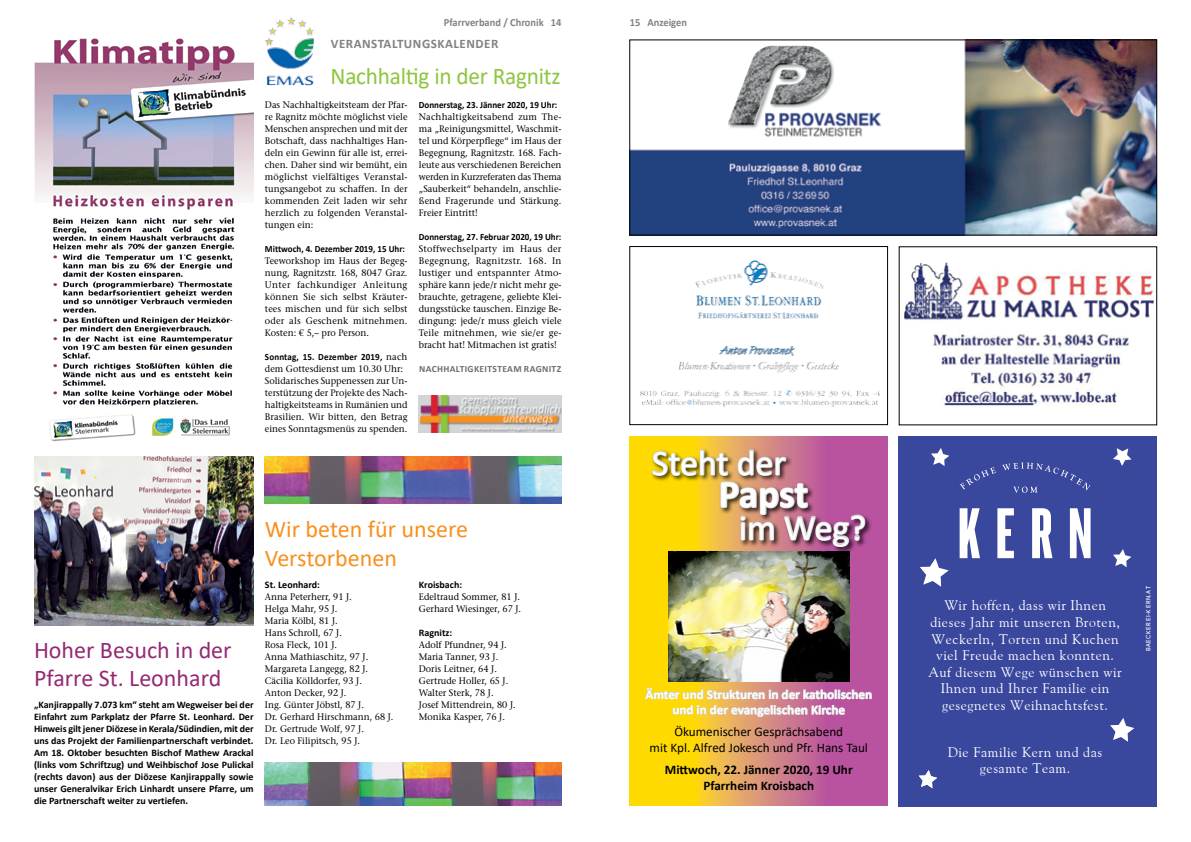
<style>
.page{position:relative;width:1191px;height:842px;background:#fff}
.page>*{position:absolute;margin:0;border:0;box-sizing:border-box;transform-origin:0 0}
.t1{font:700 39.5px "Calibri";letter-spacing:-.01em;color:#fff}
.t2{font:35.9px "Calibri";color:#fff}
.t3{font:24px/28.8px "Calibri";color:#942972}
.t4{font:24px/28.8px "Calibri";color:#f7901e}
.t5{font:24px "Calibri";letter-spacing:-.01em;color:#8dc63f}
.t6{font:13.9px/16.6px "Goudy Old Style BT";letter-spacing:.04em;color:#fff;text-align:center}
.t7{font:700 13.2px/15.8px "Calibri";color:#fff;text-align:center}
.t8{font:13.2px/15.8px "Calibri";color:#000;text-align:center}
.t9{font:700 13.2px/15.8px "Calibri";color:#000;text-align:center}
.t10{font:700 13px "Calibri";letter-spacing:.04em;color:#808285}
.t11{font:700 11px "Calibri";color:#808285;scale:.95 1}
.t12{font:700 10px/12px "Calibri";color:#000;text-align:justify}
.t13{font:9.5px/12px "Stone Serif LT";color:#000;text-align:justify;scale:.95 1}
.t14{font:700 9.5px "Calibri";color:#000;scale:.95 1}
.t15{font:700 9.5px "Calibri";letter-spacing:.04em;color:#6d6e71}
.t16{font:5.9px "Fugue";letter-spacing:.1em;color:#fff}
.s1{font-family:"Stone Serif LT";font-weight:400}
</style>
<div class="page">
<img style="left:631px;top:42px;width:524px;height:191px">
<div style="left:629px;top:40px;width:528px;height:195px;border:1px solid #000"></div>
<img style="left:640px;top:260px;width:240px;height:147px">
<div style="left:629px;top:246px;width:258px;height:179px;border:1px solid #000"></div>
<img style="left:904px;top:262px;width:250px;height:144px">
<img style="left:419px;top:395px;width:142px;height:37px">
<img style="left:265px;top:763px;width:296px;height:42px">
<img style="left:265px;top:456px;width:296px;height:48px">
<img style="left:34px;top:456px;width:219px;height:169px">
<img style="left:34px;top:38px;width:219px;height:404px">
<div style="left:899px;top:436px;width:258px;height:371px;background:#39479d"></div>
<svg style="left:959px;top:508px;width:21px;height:50px"></svg>
<svg style="left:997px;top:508px;width:17px;height:50px"></svg>
<svg style="left:1069px;top:508px;width:21px;height:50px"></svg>
<svg style="left:1032px;top:508px;width:20px;height:50px"></svg>
<svg style="left:959px;top:467px;width:36px;height:22px"></svg>
<svg style="left:1002px;top:463px;width:88px;height:30px"></svg>
<svg style="left:920px;top:558px;width:28px;height:29px"></svg>
<svg style="left:1110px;top:718px;width:24px;height:24px"></svg>
<svg style="left:1113px;top:448px;width:18px;height:18px"></svg>
<svg style="left:1113px;top:549px;width:18px;height:18px"></svg>
<svg style="left:918px;top:770px;width:19px;height:18px"></svg>
<svg style="left:931px;top:448px;width:18px;height:18px"></svg>
<img style="left:265px;top:17px;width:49px;height:69px">
<svg style="left:629px;top:437px;width:258px;height:369px;background:#db9856"></svg>
<div style="left:651px;top:448px;width:221px;height:106px;background:#000;opacity:.75"></div>
<img style="left:651px;top:437px;width:215px;height:115px">
<svg style="left:644px;top:685px;width:228px;height:33px;background:#d9a67c"></svg>
<img style="left:668px;top:552px;width:181px;height:129px">
<p class="t11" style="left:444px;top:14px;width:125px">Pfarrverband / Chronik 14</p>
<h3 class="t10" style="left:331px;top:34px;width:166px">Veranstaltungskalender</h3>
<h3 class="t5" style="left:330px;top:59px;width:232px">Nachhaltig in der Ragnitz</h3>
<p class="t13" style="left:265px;top:99px;width:152px">Das Nachhaltigkeitsteam der Pfar&shy;re Ragnitz möchte möglichst viele Menschen ansprechen und mit der Botschaft, dass nachhaltiges Han&shy;deln ein Gewinn für alle ist, errei&shy;chen. Daher sind wir bemüht, ein möglichst vielfältiges Veranstal&shy;tungsangebot zu schaffen. In der kommenden Zeit laden wir sehr herzlich zu folgenden Veranstal&shy;tungen ein:</p>
<p class="t14" style="left:265px;top:242px;width:149px">Mittwoch, 4. Dezember 2019, 15 Uhr:</p>
<p class="t13" style="left:265px;top:255px;width:152px">Teeworkshop im Haus der Begeg&shy;nung, Ragnitzstr. 168, 8047 Graz.<br>Unter fachkundiger Anleitung können Sie sich selbst Kräuter&shy;tees mischen und für sich selbst oder als Geschenk mitnehmen.<br>Kosten: € 5,– pro Person.</p>
<p class="t14" style="left:265px;top:350px;width:152px">Sonntag, 15. Dezember 2019, <span class="s1">nach</span></p>
<p class="t13" style="left:265px;top:363px;width:152px;text-align:left">dem Gottesdienst um 10.30 Uhr:<br>Solidarisches Suppenessen zur Un&shy;terstützung der Projekte des Nach&shy;haltigkeitsteams in Rumänien und Brasilien. Wir bitten, den Betrag eines Sonntagsmenüs zu spenden.</p>
<p class="t14" style="left:419px;top:98px;width:147px">Donnerstag, 23. Jänner 2020, 19 Uhr:</p>
<p class="t13" style="left:419px;top:111px;width:152px">Nachhaltigkeitsabend zum The&shy;ma „Reinigungsmittel, Waschmit&shy;tel und Körperpflege“ im Haus der Begegnung, Ragnitzstr. 168. Fach&shy;leute aus verschiedenen Bereichen werden in Kurzreferaten das Thema „Sauberkeit“ behandeln, anschlie&shy;ßend Fragerunde und Stärkung.<br>Freier Eintritt!</p>
<p class="t14" style="left:419px;top:230px;width:152px">Donnerstag, 27. Februar 2020, 19 Uhr:</p>
<p class="t13" style="left:419px;top:243px;width:152px">Stoffwechselparty im Haus der Begegnung, Ragnitzstr. 168. In lustiger und entspannter Atmo&shy;sphäre kann jede/r nicht mehr ge&shy;brauchte, getragene, geliebte Klei&shy;dungsstücke tauschen. Einzige Be&shy;dingung: jede/r muss gleich viele Teile mitnehmen, wie sie/er ge&shy;bracht hat! Mitmachen ist gratis!</p>
<p class="t15" style="left:419px;top:362px;width:144px">Nachhaltigkeitsteam Ragnitz</p>
<h3 class="t3" style="left:34px;top:635px;width:199px">Hoher Besuch in der<br>Pfarre St. Leonhard</h3>
<p class="t12" style="left:34px;top:699px;width:221px">„Kanjirappally 7.073 km“ steht am Wegweiser bei der Einfahrt zum Parkplatz der Pfarre St. Leonhard. Der Hinweis gilt jener Diözese in Kerala/Südindien, mit der uns das Projekt der Familienpartnerschaft verbindet.<br>Am 18. Oktober besuchten Bischof Mathew Arackal (links vom Schriftzug) und Weihbischof Jose Pulickal (rechts davon) aus der Diözese Kanjirappally sowie unser Generalvikar Erich Linhardt unsere Pfarre, um die Partnerschaft weiter zu vertiefen.</p>
<h3 class="t4" style="left:265px;top:514px;width:205px">Wir beten für unsere<br>Verstorbenen</h3>
<p class="t12" style="left:265px;top:579px;width:56px">St. Leonhard:</p>
<p class="t13" style="left:265px;top:591px;width:137px;text-align:left">Anna Peterherr, 91 J.<br>Helga Mahr, 95 J.<br>Maria Kölbl, 81 J.<br>Hans Schroll, 67 J.<br>Rosa Fleck, 101 J.<br>Anna Mathiaschitz, 97 J.<br>Margareta Langegg, 82 J.<br>Cäcilia Kölldorfer, 93 J.<br>Anton Decker, 92 J.<br>Ing. Günter Jöbstl, 87 J.<br>Dr. Gerhard Hirschmann, 68 J.<br>Dr. Gertrude Wolf, 97 J.<br>Dr. Leo Filipitsch, 95 J.</p>
<p class="t12" style="left:419px;top:579px;width:45px">Kroisbach:</p>
<p class="t13" style="left:419px;top:591px;width:109px">Edeltraud Sommer, 81 J.<br>Gerhard Wiesinger, 67 J.</p>
<p class="t12" style="left:419px;top:627px;width:35px">Ragnitz:</p>
<p class="t13" style="left:419px;top:639px;width:104px;text-align:left">Adolf Pfundner, 94 J.<br>Maria Tanner, 93 J.<br>Doris Leitner, 64 J.<br>Gertrude Holler, 65 J.<br>Walter Sterk, 78 J.<br>Josef Mittendrein, 80 J.<br>Monika Kasper, 76 J.</p>
<p class="t11" style="left:630px;top:14px;width:62px">15 Anzeigen</p>
<h2 class="t2" style="left:652px;top:438px;width:136px">Steht der</h2>
<h1 class="t1" style="left:718px;top:466px;width:91px">Papst</h1>
<h2 class="t2" style="left:739px;top:503px;width:129px">im Weg?</h2>
<h3 class="t7" style="left:645px;top:686px;width:228px">Ämter und Strukturen in der katholischen und in der evangelischen Kirche</h3>
<h3 class="t8" style="left:649px;top:724px;width:220px">Ökumenischer Gesprächsabend<br>mit Kpl. Alfred Jokesch und Pfr. Hans Taul</h3>
<h3 class="t9" style="left:665px;top:762px;width:189px">Mittwoch, 22. Jänner 2020, 19 Uhr<br>Pfarrheim Kroisbach</h3>
<h3 class="t6" style="left:928px;top:597px;width:195px">Wir hoffen, dass wir Ihnen dieses Jahr mit unseren Broten,<br>Weckerln, Torten und Kuchen viel Freude machen konnten.<br>Auf diesem Wege wünschen wir<br>Ihnen und Ihrer Familie ein gesegnetes Weihnachtsfest.</h3>
<h3 class="t6" style="left:947px;top:743px;width:156px">Die Familie Kern und das gesamte Team.</h3>
<p class="t16" style="left:1143px;top:651px;width:67px;rotate:-90deg">BAECKEREI-KERN.AT</p>
</div>
